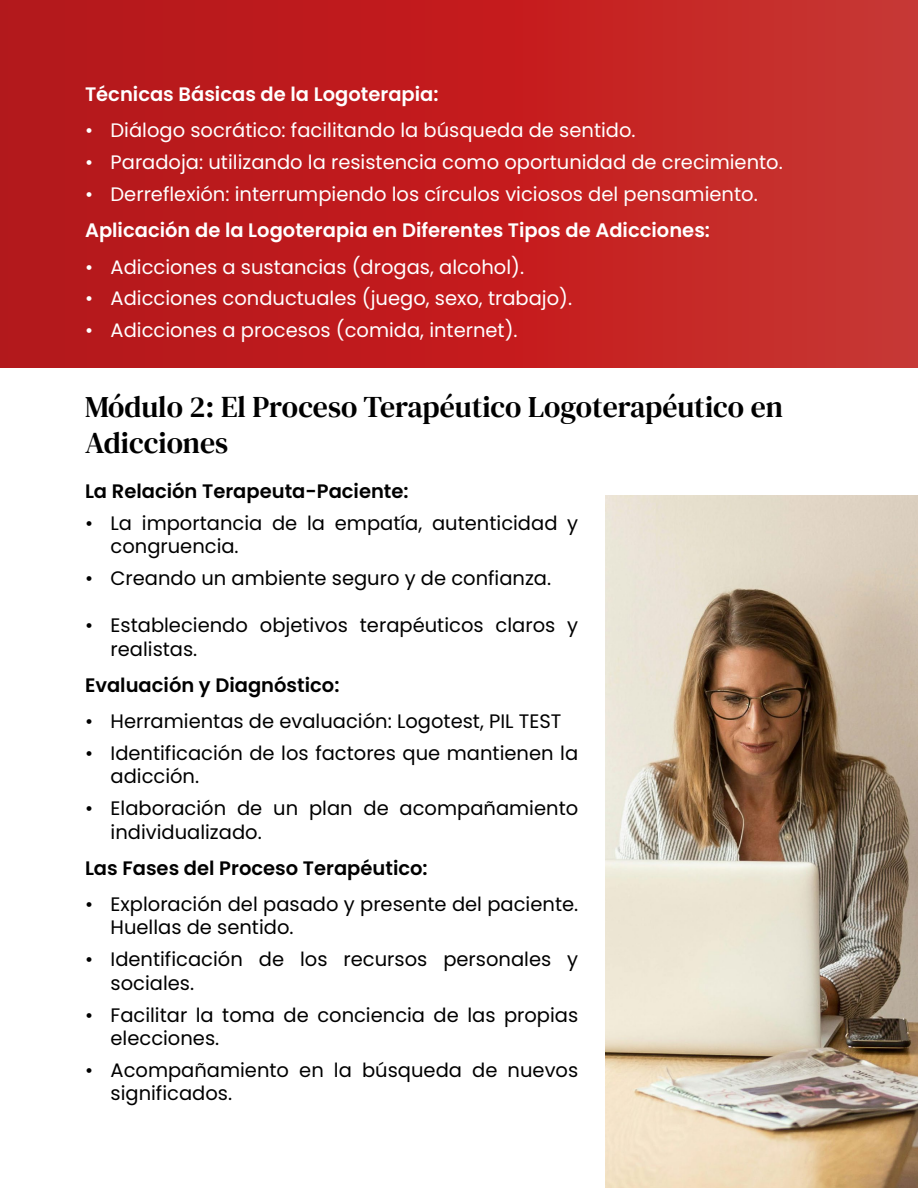
<style>
.page{position:relative;width:918px;height:1188px;background:#fff}
.page>*{position:absolute;margin:0;border:0;box-sizing:border-box;transform-origin:0 0}
.t1{font:30px/36px "DM Serif Text";color:#000}
.t2{font:19.5px/23.4px "Poppins";color:#000}
.t3{font:19.5px "Poppins";color:#fff}
.t4{font:600 19.5px "Poppins";color:#fff}
.t5{font:600 19.5px "Poppins";color:#000}
</style>
<div class="page">
<div style="left:0;top:0;width:918px;height:367px;background:linear-gradient(to right,#b61216,#cb312e)"></div>
<img style="left:606px;top:495px;width:312px;height:693px">
<p class="t4" style="left:85px;top:83px;width:355px">Técnicas Básicas de la Logoterapia:</p>
<p class="t3" style="left:85px;top:119px;width:552px">• Diálogo socrático: facilitando la búsqueda de sentido.</p>
<p class="t3" style="left:85px;top:151px;width:699px">• Paradoja: utilizando la resistencia como oportunidad de crecimiento.</p>
<p class="t3" style="left:85px;top:183px;width:674px">• Derreflexión: interrumpiendo los círculos viciosos del pensamiento.</p>
<p class="t4" style="left:85px;top:219px;width:627px">Aplicación de la Logoterapia en Diferentes Tipos de Adicciones:</p>
<p class="t3" style="left:85px;top:255px;width:441px">• Adicciones a sustancias (drogas, alcohol).</p>
<p class="t3" style="left:85px;top:287px;width:489px">• Adicciones conductuales (juego, sexo, trabajo).</p>
<p class="t3" style="left:85px;top:319px;width:434px">• Adicciones a procesos (comida, internet).</p>
<h1 class="t1" style="left:85px;top:389px;width:700px">Módulo 2: El Proceso Terapéutico Logoterapéutico en<br>Adicciones</h1>
<p class="t5" style="left:85px;top:480px;width:325px">La Relación Terapeuta-Paciente:</p>
<p class="t2" style="left:111px;top:511px;width:469px;text-indent:-26px">• La importancia de la empatía, autenticidad y congruencia.</p>
<p class="t2" style="left:85px;top:567px;width:468px">• Creando un ambiente seguro y de confianza.</p>
<p class="t2" style="left:111px;top:614px;width:469px;text-indent:-26px">• Estableciendo objetivos terapéuticos claros y realistas.</p>
<p class="t5" style="left:85px;top:674px;width:256px">Evaluación y Diagnóstico:</p>
<p class="t2" style="left:85px;top:710px;width:478px">• Herramientas de evaluación: Logotest, PIL TEST</p>
<p class="t2" style="left:111px;top:741px;width:469px;text-indent:-26px">• Identificación de los factores que mantienen la adicción.</p>
<p class="t2" style="left:111px;top:797px;width:469px;text-indent:-26px">• Elaboración de un plan de acompañamiento individualizado.</p>
<p class="t5" style="left:85px;top:857px;width:344px">Las Fases del Proceso Terapéutico:</p>
<p class="t2" style="left:111px;top:892px;width:469px;text-indent:-26px">• Exploración del pasado y presente del paciente.<br>Huellas de sentido.</p>
<p class="t2" style="left:111px;top:948px;width:469px;text-indent:-26px">• Identificación de los recursos personales y sociales.</p>
<p class="t2" style="left:111px;top:1003px;width:469px;text-indent:-26px">• Facilitar la toma de conciencia de las propias elecciones.</p>
<p class="t2" style="left:111px;top:1058px;width:469px;text-indent:-26px">• Acompañamiento en la búsqueda de nuevos significados.</p>
</div>
